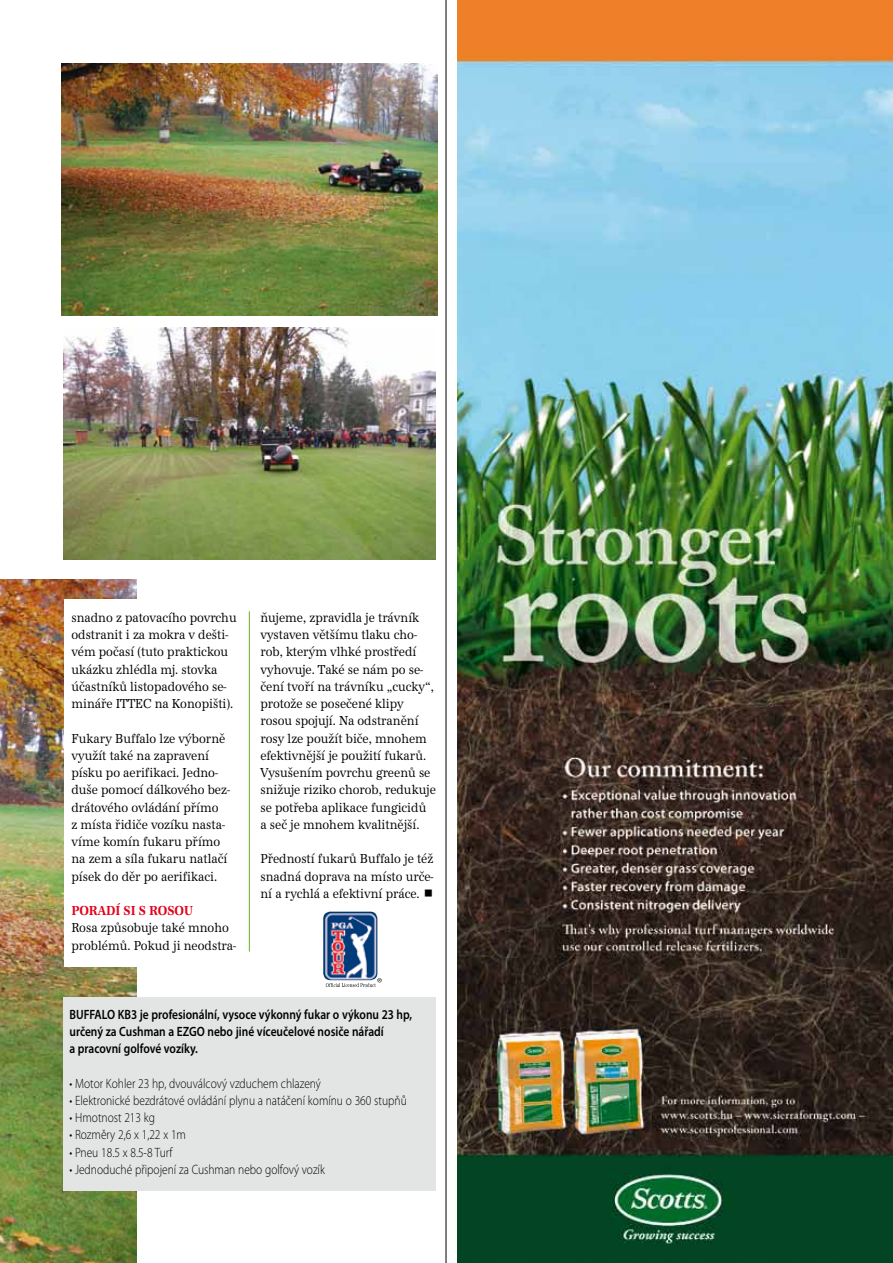
<style>
.page{position:relative;width:893px;height:1263px;background:#fff}
.page>*{position:absolute;margin:0;border:0;box-sizing:border-box;transform-origin:0 0}
.t1{font:13.5px/17.2px "URW Antiqua TCE";color:#000;scale:.85 1}
.t2{font:300 13.5px "Myriad Pro";color:#000;scale:.85 1}
.t3{font:600 13.5px/17.2px "Myriad Pro";color:#000;scale:.85 1}
.t4{font:700 13.5px "URW Antiqua TCE";color:#e2001a;scale:.85 1}
</style>
<div class="page">
<hr style="left:446px;top:0;width:1px;height:1263px;background:#000">
<hr style="left:249px;top:611px;width:1px;height:340px;background:#6ab023">
<img style="left:0;top:579px;width:137px;height:684px">
<div style="left:64px;top:599px;width:110px;height:368px;background:#fff"></div>
<img style="left:323px;top:912px;width:54px;height:67px">
<svg style="left:326px;top:978px;width:56px;height:9px"></svg>
<img style="left:63px;top:327px;width:372px;height:232px">
<img style="left:61px;top:64px;width:376px;height:251px">
<img style="left:457px;top:0;width:436px;height:1263px">
<div style="left:63px;top:997px;width:372px;height:194px;background:#e3e4e4"></div>
<p class="t1" style="left:71px;top:609px;width:196px">snadno z patovacího povrchu odstranit i za mokra v dešti&shy;vém počasí (tuto praktickou ukázku zhlédla mj. stovka účastníků listopadového se&shy;mináře ITTEC na Konopišti).</p>
<p class="t1" style="left:71px;top:730px;width:188px">Fukary Buffalo lze výborně využít také na zapravení písku po aerifikaci. Jedno&shy;duše pomocí dálkového bez&shy;drátového ovládání přímo<br>z místa řidiče vozíku nasta&shy;víme komín fukaru přímo na zem a síla fukaru natlačí písek do děr po aerifikaci.</p>
<p class="t4" style="left:71px;top:903px;width:145px">PORADÍ SI S ROSOU</p>
<p class="t1" style="left:71px;top:919px;width:195px">Rosa způsobuje také mnoho problémů. Pokud ji neodstra-</p>
<p class="t1" style="left:260px;top:609px;width:208px">ňujeme, zpravidla je trávník vystaven většímu tlaku cho&shy;rob, kterým vlhké prostředí vyhovuje. Také se nám po se&shy;čení tvoří na trávníku „cucky“, protože se posečené klipy rosou spojují. Na odstranění rosy lze použít biče, mnohem efektivnější je použití fukarů.<br>Vysušením povrchu greenů se snižuje riziko chorob, redukuje se potřeba aplikace fungicidů a seč je mnohem kvalitnější.</p>
<p class="t1" style="left:260px;top:850px;width:205px;text-align:justify">Předností fukarů Buffalo je též snadná doprava na místo urče&shy;ní a rychlá a efektivní práce.</p>
<p class="t3" style="left:69px;top:1005px;width:405px">BUFFALO KB3 je profesionální, vysoce výkonný fukar o výkonu 23 hp, určený za Cushman a EZGO nebo jiné víceučelové nosiče nářadí<br>a pracovní golfové vozíky.</p>
<p class="t2" style="left:69px;top:1075px;width:297px">• Motor Kohler 23 hp, dvouválcový vzduchem chlazený</p>
<p class="t2" style="left:69px;top:1092px;width:398px">• Elektronické bezdrátové ovládání plynu a natáčení komínu o 360 stupňů</p>
<p class="t2" style="left:69px;top:1109px;width:102px">• H motnost 213 kg</p>
<p class="t2" style="left:69px;top:1127px;width:139px">• Rozměry 2,6 x 1,22 x 1m</p>
<p class="t2" style="left:69px;top:1144px;width:124px">• Pneu 18.5 x 8.5-8 Turf</p>
<p class="t2" style="left:69px;top:1161px;width:302px">• Jednoduché připojení za Cushman nebo golfový vozík</p>
</div>
